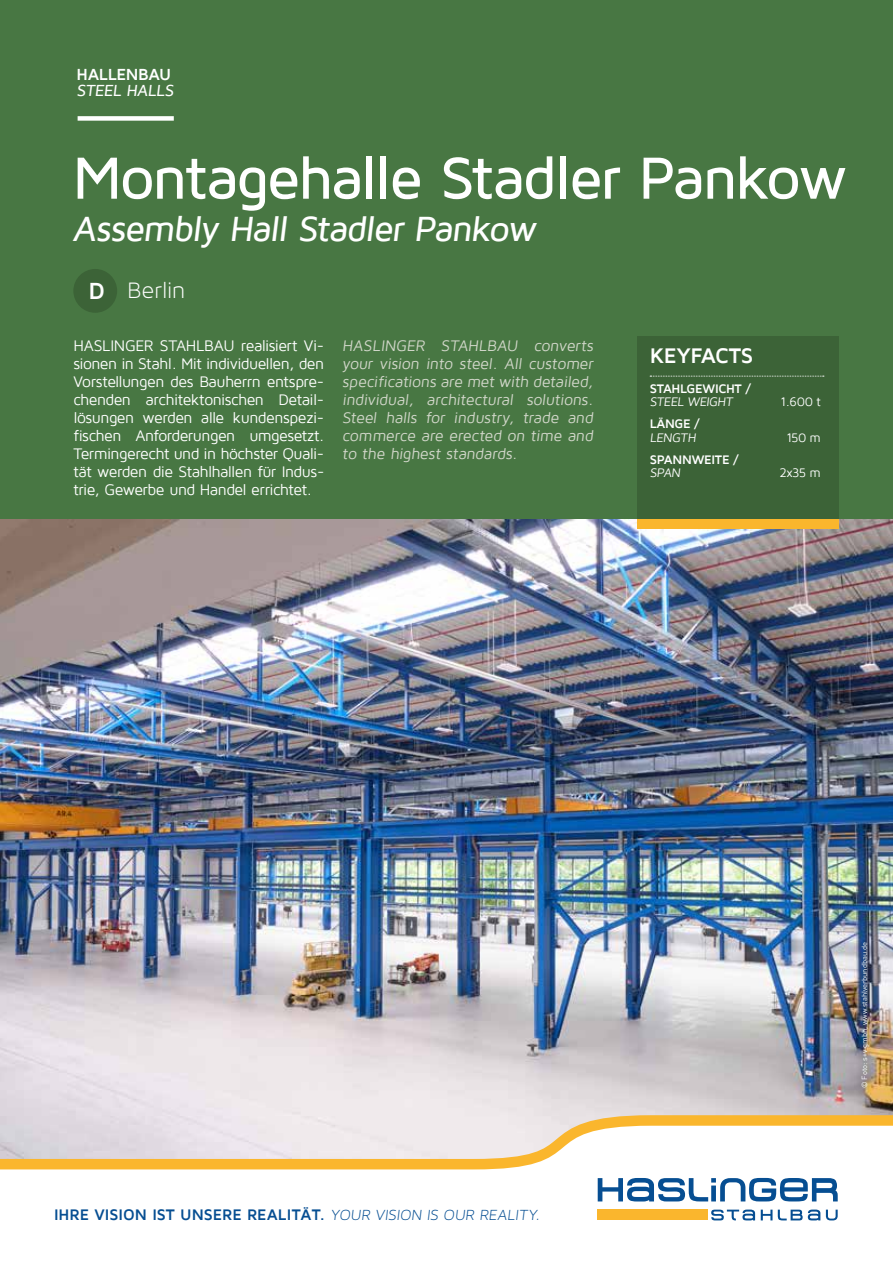
<style>
.page{position:relative;width:893px;height:1263px;background:#fff}
.page>*{position:absolute;margin:0;border:0;box-sizing:border-box;transform-origin:0 0}
.t1{font:500 61.5px "Maven Pro";letter-spacing:-.045em;color:#fff}
.t2{font:500 36px "Maven Pro";color:#fff}
.t3{font:24px "Maven Pro Light 300";color:#fff}
.t4{font:700 21.75px "Maven Pro";letter-spacing:-.025em;color:#fff}
.t5{font:500 16.5px "Maven Pro";color:#fff}
.t6{font:700 16.5px "Maven Pro";letter-spacing:-.02em;color:#fff}
.t7{font:15.75px/18px "Maven Pro";letter-spacing:-.035em;color:#fff;text-align:justify}
.t8{font:15.75px/18px "Maven Pro";color:#d2d7ca;text-align:justify}
.t9{font:700 15.75px "Maven Pro";color:#064e92}
.t10{font:12.75px "Maven Pro";letter-spacing:-.05em;color:#fff}
.t11{font:700 12.75px "Maven Pro";letter-spacing:-.025em;color:#fff}
.t12{font:7.5px "DIN";color:#fff}
.s1{font-family:"Maven Pro";font-weight:700}
.s2{font-family:"Maven Pro Light 300";font-weight:400}
</style>
<div class="page">
<div style="left:0;top:0;width:893px;height:520px;background:#487743"></div>
<img style="left:0;top:519px;width:893px;height:591px">
<div style="left:853px;top:933px;width:24px;height:163px;background:#000;opacity:.75"></div>
<svg style="left:0;top:1110px;width:893px;height:111px"></svg>
<div style="left:598px;top:1209px;width:110px;height:11px;background:#fab62d"></div>
<svg style="left:711px;top:1209px;width:44px;height:11px"></svg>
<svg style="left:761px;top:1209px;width:11px;height:11px"></svg>
<svg style="left:778px;top:1209px;width:42px;height:11px"></svg>
<svg style="left:826px;top:1209px;width:12px;height:11px"></svg>
<svg style="left:598px;top:1178px;width:240px;height:23px"></svg>
<div style="left:78px;top:116px;width:96px;height:5px;background:#fff"></div>
<div style="left:637px;top:336px;width:202px;height:188px;background:#3c6337"></div>
<div style="left:637px;top:520px;width:202px;height:9px;background:#fab62d"></div>
<div style="left:73px;top:269px;width:44px;height:44px;background:#3c6337;border-radius:50%"></div>
<svg style="left:650px;top:376px;width:174px;height:1px"></svg>
<p class="t6" style="left:77px;top:65px;width:96px">HALLENBAU</p>
<p class="t5" style="left:77px;top:82px;width:101px">STEEL HALLS</p>
<h1 class="t1" style="left:72px;top:145px;width:777px">Montagehalle Stadler Pankow</h1>
<h2 class="t2" style="left:72px;top:210px;width:470px">Assembly Hall Stadler Pankow</h2>
<h3 class="t3" style="left:88px;top:277px;width:99px"><span class="s1">D</span> Berlin</h3>
<p class="t7" style="left:73px;top:337px;width:252px">HASLINGER STAHLBAU realisiert Vi&shy;sionen in Stahl. Mit individuellen, den Vorstellungen des Bauherrn entspre&shy;chenden architektonischen Detail&shy;lösungen werden alle kundenspezi&shy;fischen Anforderungen umgesetzt.<br>Termingerecht und in höchster Quali&shy;tät werden die Stahlhallen für Indus&shy;trie, Gewerbe und Handel errichtet.</p>
<p class="t8" style="left:342px;top:337px;width:255px">HASLINGER STAHLBAU converts your vision into steel. All customer specifications are met with detailed, individual, architectural solutions.<br>Steel halls for industry, trade and commerce are erected on time and to the highest standards.</p>
<h3 class="t4" style="left:650px;top:344px;width:105px">KEYFACTS</h3>
<p class="t11" style="left:650px;top:382px;width:103px">STAHLGEWICHT /</p>
<p class="t10" style="left:650px;top:395px;width:86px">STEEL WEIGHT</p>
<p class="t10" style="left:780px;top:395px;width:42px">1.600 t</p>
<p class="t11" style="left:650px;top:417px;width:52px">LÄNGE /</p>
<p class="t10" style="left:650px;top:431px;width:49px">LENGTH</p>
<p class="t10" style="left:786px;top:431px;width:36px">150 m</p>
<p class="t11" style="left:650px;top:453px;width:91px">SPANNWEITE /</p>
<p class="t10" style="left:650px;top:466px;width:34px">SPAN</p>
<p class="t10" style="left:779px;top:466px;width:43px">2x35 m</p>
<p class="t9" style="left:54px;top:1207px;width:489px">IHRE VISION IST UNSERE REALITÄT. <span class="s2">YOUR VISION IS OUR REALITY.</span></p>
<p class="t12" style="left:860px;top:1088px;width:148px;rotate:-90deg">© Foto: s+v gmbh, www.stahlverbundbau.de</p>
</div>
